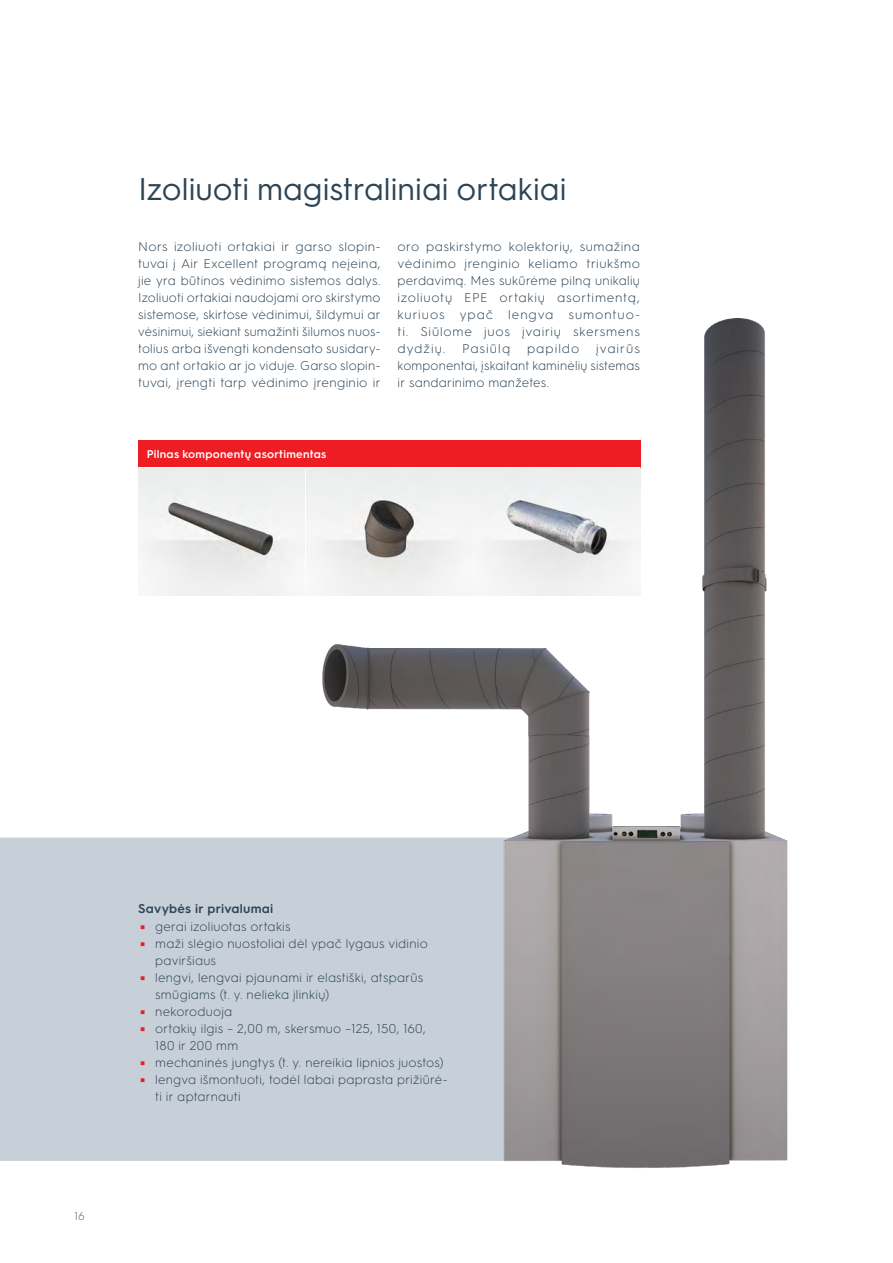
<style>
.page{position:relative;width:893px;height:1263px;background:#fff}
.page>*{position:absolute;margin:0;border:0;box-sizing:border-box;transform-origin:0 0}
._10_head{font:31.5px "HGS3";color:#2c4354}
._30_body{font:300 12.75px/17px "HGS3";letter-spacing:.02em;color:#2c4354}
._20_sub_anthracite{font:600 12.75px "HGS3";letter-spacing:.02em;color:#2c4354}
._30_body-2{font:300 12.75px "HGS3";letter-spacing:.08em;color:#2c4354}
.t1{font:600 11.25px "HGS3";letter-spacing:.025em;color:#fff}
.t2{font:300 11.25px "HGS3";color:#4e6476}
.t3{font:600 5.1px "HGS3";color:#ee1d23;scale:6.37 1}
</style>
<div class="page">
<div style="left:0;top:837px;width:179px;height:324px;background:#c7d0d9"></div>
<img style="left:179px;top:318px;width:609px;height:850px">
<div style="left:138px;top:440px;width:502px;height:28px;background:#ee1d23"></div>
<hr style="left:472px;top:468px;width:2px;height:127px;background:#fff">
<hr style="left:138px;top:467px;width:168px;height:1px;background:#fff">
<hr style="left:306px;top:467px;width:167px;height:1px;background:#fff">
<hr style="left:473px;top:467px;width:167px;height:1px;background:#fff">
<img style="left:138px;top:468px;width:334px;height:127px">
<img style="left:474px;top:468px;width:166px;height:127px">
<p class="_10_head" style="left:138px;top:167px;width:430px">Izoliuoti magistraliniai ortakiai</p>
<p class="_30_body" style="left:138px;top:237px;width:244px;text-align:justify">Nors izoliuoti ortakiai ir garso slopin&shy;tuvai į Air Excellent programą neįeina, jie yra būtinos vėdinimo sistemos dalys.<br>Izoliuoti ortakiai naudojami oro skirstymo sistemose, skirtose vėdinimui, šildymui ar vėsinimui, siekiant sumažinti šilumos nuos&shy;tolius arba išvengti kondensato susidary&shy;mo ant ortakio ar jo viduje. Garso slopin&shy;tuvai, įrengti tarp vėdinimo įrenginio ir</p>
<p class="_30_body" style="left:398px;top:237px;width:244px;text-align:justify">oro paskirstymo kolektorių, sumažina vėdinimo įrenginio keliamo triukšmo perdavimą. Mes sukūrėme pilną unikalių izoliuotų EPE ortakių asortimentą, kuriuos ypač lengva sumontuo&shy;ti. Siūlome juos įvairių skersmens dydžių.</p>
<p class="_30_body-2" style="left:462px;top:340px;width:50px">Pasiūlą</p>
<p class="_30_body-2" style="left:527px;top:340px;width:54px">papildo</p>
<p class="_30_body" style="left:398px;top:339px;width:244px;text-align:justify;text-indent:199px">įvairūs komponentai, įskaitant kaminėlių sistemas ir sandarinimo manžetes.</p>
<p class="t1" style="left:147px;top:446px;width:181px">Pilnas komponentų asortimentas</p>
<p class="t2" style="left:74px;top:1209px;width:12px">16</p>
<p class="_20_sub_anthracite" style="left:138px;top:899px;width:137px">Savybės ir privalumai</p>
<p class="t3" style="left:138px;top:924px;width:3px">|</p>
<p class="_30_body" style="left:155px;top:918px;width:137px">gerai izoliuotas ortakis</p>
<p class="t3" style="left:138px;top:941px;width:3px">|</p>
<p class="_30_body" style="left:155px;top:935px;width:274px">maži slėgio nuostoliai dėl ypač lygaus vidinio paviršiaus</p>
<p class="t3" style="left:138px;top:975px;width:3px">|</p>
<p class="_30_body" style="left:155px;top:969px;width:270px">lengvi, lengvai pjaunami ir elastiški, atsparūs smūgiams (t. y. nelieka įlinkių)</p>
<p class="t3" style="left:138px;top:1009px;width:3px">|</p>
<p class="_30_body" style="left:155px;top:1003px;width:79px">nekoroduoja</p>
<p class="t3" style="left:138px;top:1026px;width:3px">|</p>
<p class="_30_body" style="left:155px;top:1020px;width:272px">ortakių ilgis – 2,00 m, skersmuo –125, 150, 160,<br>180 ir 200 mm</p>
<p class="t3" style="left:138px;top:1060px;width:3px">|</p>
<p class="_30_body" style="left:155px;top:1054px;width:290px">mechaninės jungtys (t. y. nereikia lipnios juostos)</p>
<p class="t3" style="left:138px;top:1077px;width:3px">|</p>
<p class="_30_body" style="left:155px;top:1071px;width:294px">lengva išmontuoti, todėl labai paprasta prižiūrė&shy;ti ir aptarnauti</p>
</div>
